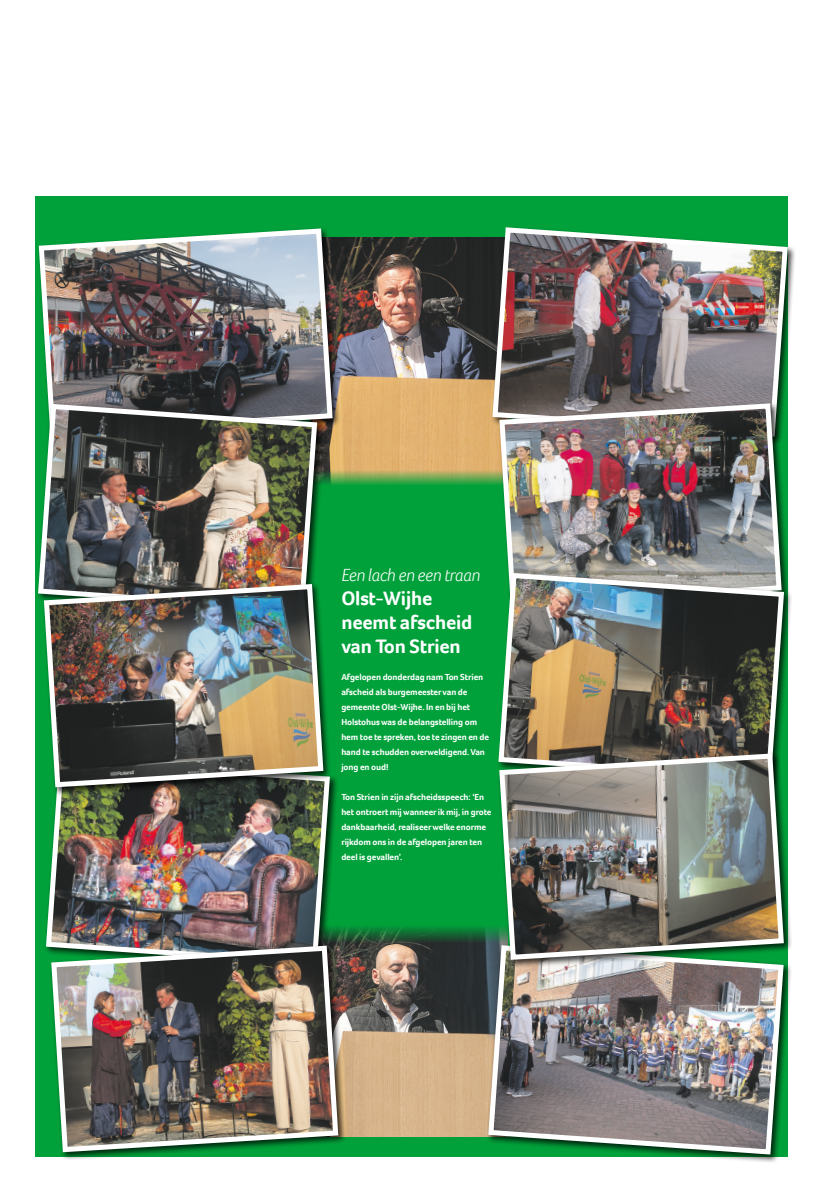
<style>
.page{position:relative;width:823px;height:1191px;background:#fff}
.page>*{position:absolute;margin:0;border:0;box-sizing:border-box;transform-origin:0 0}
.t1{font:700 20px/24px "Foco";letter-spacing:-.01em;color:#fff}
.t2{font:italic 300 18px "Foco";letter-spacing:-.01em;color:#fff}
.t3{font:700 9px/15px "Foco";letter-spacing:-.01em;color:#fff}
</style>
<div class="page">
<div style="left:35px;top:196px;width:752px;height:961px;background:#00a13a"></div>
<img style="left:338px;top:927px;width:158px;height:209px">
<img style="left:325px;top:237px;width:171px;height:248px">
<img style="left:38px;top:228px;width:297px;height:210px">
<img style="left:489px;top:225px;width:301px;height:214px">
<div style="left:485px;top:943px;width:306px;height:220px;background:#000;opacity:.75"></div>
<img style="left:485px;top:942px;width:300px;height:215px">
<img style="left:496px;top:401px;width:287px;height:169px">
<img style="left:37px;top:401px;width:282px;height:198px">
<img style="left:499px;top:570px;width:287px;height:181px">
<img style="left:45px;top:796px;width:287px;height:157px">
<div style="left:42px;top:582px;width:290px;height:214px;background:#000;opacity:.75"></div>
<img style="left:41px;top:581px;width:285px;height:209px">
<div style="left:496px;top:751px;width:295px;height:217px;background:#000;opacity:.75"></div>
<img style="left:496px;top:751px;width:290px;height:211px">
<div style="left:49px;top:943px;width:297px;height:217px;background:#000;opacity:.75"></div>
<img style="left:49px;top:943px;width:292px;height:211px">
<h2 class="t2" style="left:341px;top:562px;width:140px">Een lach en een traan</h2>
<h1 class="t1" style="left:341px;top:585px;width:132px">Olst-Wijhe neemt afscheid van Ton Strien</h1>
<p class="t3" style="left:341px;top:669px;width:149px">Afgelopen donderdag nam Ton Strien afscheid als burgemeester van de gemeente Olst-Wijhe. In en bij het<br>Holstohus was de belangstelling om hem toe te spreken, toe te zingen en de hand te schudden overweldigend. Van jong en oud!</p>
<p class="t3" style="left:341px;top:789px;width:152px">Ton Strien in zijn afscheidsspeech: ‘En het ontroert mij wanneer ik mij, in grote dankbaarheid, realiseer welke enorme rijkdom ons in de afgelopen jaren ten deel is gevallen’.</p>
</div>
